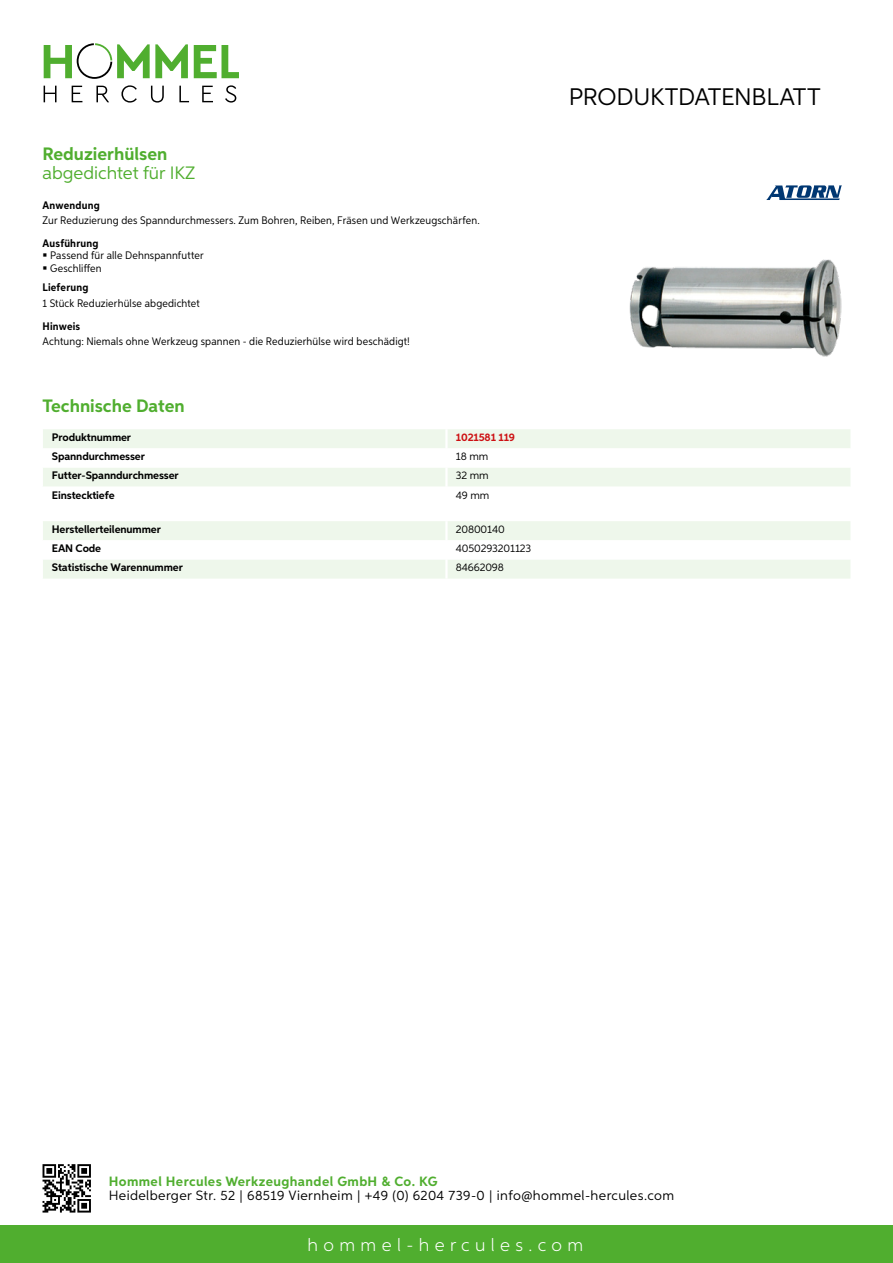
<style>
.page{position:relative;width:893px;height:1263px;background:#fff}
.page>*{position:absolute;margin:0;border:0;box-sizing:border-box;transform-origin:0 0}
.t1{font:24px "Aspira";letter-spacing:-.01em;color:#000}
.t2{font:700 18px "Aspira";color:#50ae2f}
.t3{font:300 18px "Aspira";letter-spacing:.3em;color:#fff}
.t4{font:18px "Aspira";color:#50ae2f}
.t5{font:13.5px "Aspira";letter-spacing:.03em;color:#000}
.t6{font:700 13.5px "Aspira";letter-spacing:.03em;color:#50ae2f}
.t7{font:10.95px/12.8px "Aspira Nar";letter-spacing:.015em;color:#000}
.t8{font:700 10.95px "Aspira";letter-spacing:-.01em;color:#000}
.t9{font:10.95px "Aspira";letter-spacing:-.01em;color:#000}
.t10{font:700 10.95px "Aspira Nar";letter-spacing:.02em;color:#000}
.t11{font:700 10.95px "Aspira";letter-spacing:-.01em;color:#cd1013}
</style>
<div class="page">
<div style="left:0;top:1226px;width:893px;height:37px;background:#50ae2f"></div>
<svg style="left:43px;top:1164px;width:48px;height:48px"></svg>
<svg style="left:194px;top:45px;width:45px;height:33px"></svg>
<svg style="left:44px;top:43px;width:144px;height:36px"></svg>
<svg style="left:44px;top:86px;width:13px;height:16px"></svg>
<svg style="left:72px;top:86px;width:10px;height:16px"></svg>
<svg style="left:96px;top:86px;width:13px;height:16px"></svg>
<svg style="left:121px;top:85px;width:16px;height:18px"></svg>
<svg style="left:151px;top:86px;width:13px;height:17px"></svg>
<svg style="left:179px;top:86px;width:10px;height:16px"></svg>
<svg style="left:202px;top:86px;width:11px;height:16px"></svg>
<svg style="left:225px;top:85px;width:11px;height:18px"></svg>
<div style="left:43px;top:429px;width:807px;height:19px;background:#eef7eb"></div>
<div style="left:43px;top:468px;width:807px;height:18px;background:#eef7eb"></div>
<hr style="left:445px;top:429px;width:3px;height:19px;background:#fff">
<hr style="left:445px;top:467px;width:3px;height:20px;background:#fff">
<svg style="left:43px;top:521px;width:807px;height:58px"></svg>
<hr style="left:445px;top:559px;width:3px;height:20px;background:#fff">
<img style="left:629px;top:259px;width:213px;height:98px">
<svg style="left:766px;top:185px;width:76px;height:15px"></svg>
<h2 class="t2" style="left:43px;top:142px;width:126px">Reduzierhülsen</h2>
<h2 class="t4" style="left:43px;top:162px;width:154px">abgedichtet für IKZ</h2>
<p class="t10" style="left:43px;top:199px;width:59px">Anwendung</p>
<p class="t7" style="left:43px;top:214px;width:439px">Zur Reduzierung des Spanndurchmessers. Zum Bohren, Reiben, Fräsen und Werkzeugschärfen.</p>
<p class="t10" style="left:43px;top:236px;width:58px">Ausführung</p>
<p class="t7" style="left:50px;top:249px;width:155px">Passend für alle Dehnspannfutter<br>Geschliffen</p>
<p class="t10" style="left:43px;top:281px;width:47px">Lieferung</p>
<p class="t7" style="left:43px;top:296px;width:159px">1 Stück Reduzierhülse abgedichtet</p>
<p class="t10" style="left:43px;top:319px;width:39px">Hinweis</p>
<p class="t7" style="left:43px;top:334px;width:369px">Achtung: Niemals ohne Werkzeug spannen - die Reduzierhülse wird beschädigt!</p>
<h2 class="t2" style="left:43px;top:395px;width:144px">Technische Daten</h2>
<p class="t8" style="left:52px;top:431px;width:81px">Produktnummer</p>
<p class="t11" style="left:456px;top:431px;width:61px">1021581 119</p>
<p class="t8" style="left:52px;top:450px;width:95px">Spanndurchmesser</p>
<p class="t9" style="left:456px;top:450px;width:34px">18 mm</p>
<p class="t8" style="left:52px;top:469px;width:128px">Futter-Spanndurchmesser</p>
<p class="t9" style="left:456px;top:469px;width:34px">32 mm</p>
<p class="t8" style="left:52px;top:488px;width:64px">Einstecktiefe</p>
<p class="t9" style="left:456px;top:488px;width:35px">49 mm</p>
<p class="t8" style="left:52px;top:523px;width:111px">Herstellerteilenummer</p>
<p class="t9" style="left:456px;top:523px;width:50px">20800140</p>
<p class="t8" style="left:52px;top:542px;width:51px">EAN Code</p>
<p class="t9" style="left:456px;top:542px;width:77px">4050293201123</p>
<p class="t8" style="left:52px;top:561px;width:132px">Statistische Warennummer</p>
<p class="t9" style="left:456px;top:561px;width:50px">84662098</p>
<h1 class="t1" style="left:569px;top:82px;width:253px">Produktdatenblatt</h1>
<p class="t6" style="left:109px;top:1172px;width:330px">Hommel Hercules Werkzeughandel GmbH &amp; Co. KG</p>
<p class="t5" style="left:109px;top:1187px;width:567px">Heidelberger Str. 52 | 68519 Viernheim | +49 (0) 6204 739-0 | info@hommel-hercules.com</p>
<h2 class="t3" style="left:307px;top:1234px;width:277px">hommel-hercules.com</h2>
</div>
